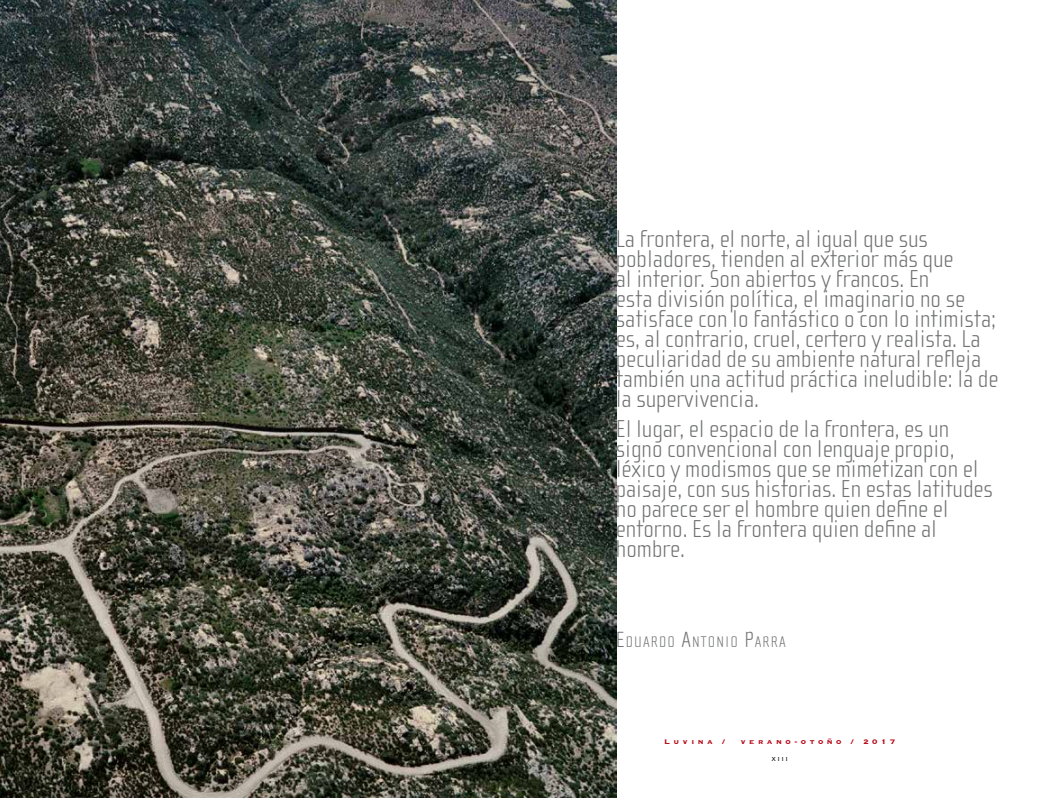
<style>
.page{position:relative;width:1063px;height:798px;background:#fff}
.page>*{position:absolute;margin:0;border:0;box-sizing:border-box;transform-origin:0 0}
.t1{font:100 25px/20px "Cholla Sans OT";color:#707172}
.t2{font:100 15.75px "Cholla Sans OT";letter-spacing:.07em;color:#707172}
.t3{font:700 8.75px "Copperplate";letter-spacing:.4em;color:#b80718}
.t4{font:300 7.5px "Copperplate";color:#000}
.s1{font-size:22.5px}
</style>
<div class="page">
<img style="left:0;top:0;width:617px;height:797px">
<p class="t1" style="left:616px;top:229px;width:384px">La frontera, el norte, al igual que sus pobladores, tienden al exterior más que<br>al interior. Son abiertos y francos. En<br>esta división política, el imaginario no se satisface con lo fantástico o con lo intimista; es, al contrario, cruel, certero y realista. La peculiaridad de su ambiente natural refleja también una actitud práctica ineludible: la de la supervivencia.</p>
<p class="t1" style="left:616px;top:419px;width:379px">El lugar, el espacio de la frontera, es un signo convencional con lenguaje propio, léxico y modismos que se mimetizan con el paisaje, con sus historias. En estas latitudes no parece ser el hombre quien define el entorno. Es la frontera quien define al hombre.</p>
<p class="t2" style="left:616px;top:633px;width:171px"><span class="s1">E</span>DUARDO <span class="s1">A</span>NTONIO <span class="s1">P</span>ARRA</p>
<p class="t3" style="left:664px;top:736px;width:62px">Luvina /</p>
<p class="t3" style="left:741px;top:736px;width:156px">verano-otoño / 2017</p>
<p class="t4" style="left:772px;top:753px;width:18px">XIII</p>
</div>
